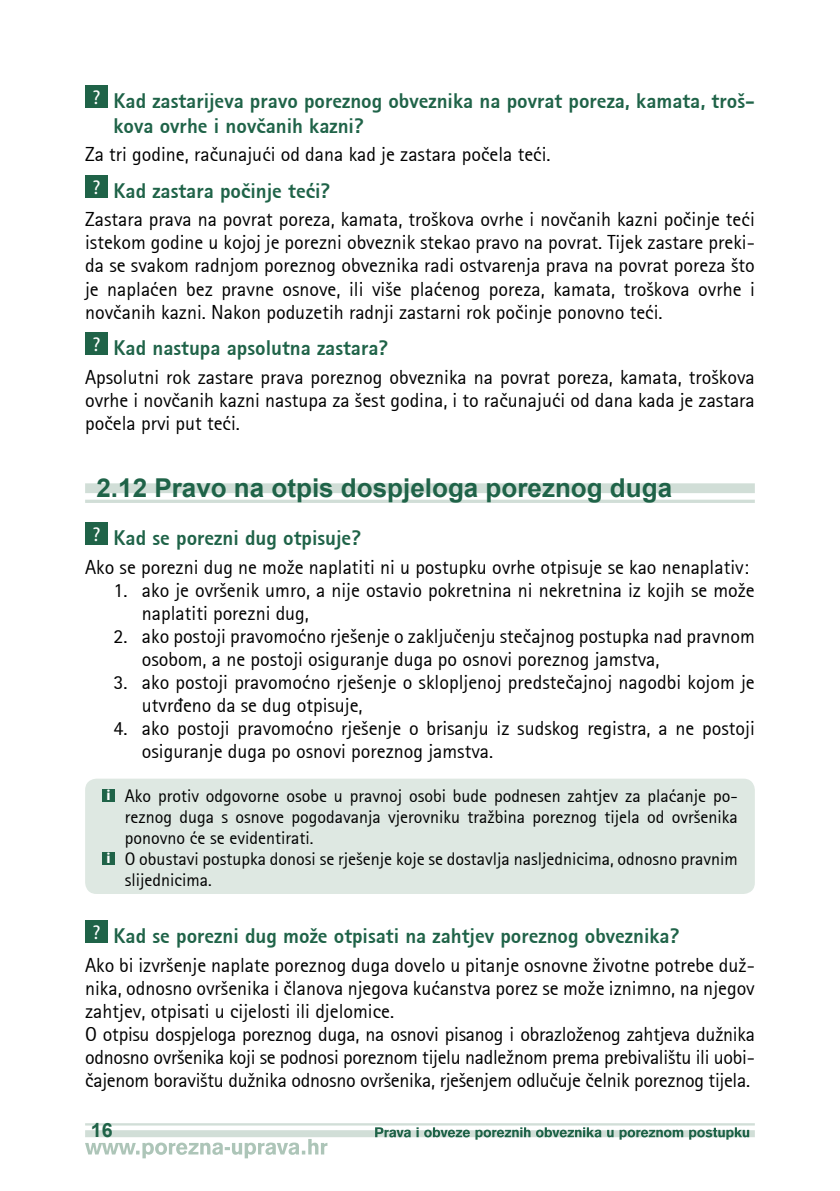
<style>
.page{position:relative;width:840px;height:1191px;background:#fff}
.page>*{position:absolute;margin:0;border:0;box-sizing:border-box;transform-origin:0 0}
.t1{font:700 26px "Arial";color:#1f6348}
.t2{font:700 21px/25px "Agfa Rotis Sans Serif Ex";color:#1f6348}
.t3{font:20px/23px "Agfa Rotis Sans Serif";color:#000}
.t4{font:700 19.6px "Arial";color:#1f6348}
.t5{font:18px "Agfa Rotis Sans Serif";color:#000}
.s1{font-family:"Myriad Pro";font-weight:700;font-size:15px;color:#fff}
</style>
<div class="page">
<svg style="left:85px;top:1139px;width:242px;height:19px"></svg>
<hr style="left:85px;top:1123px;width:669px;height:2px;background:#d1ded7">
<div style="left:85px;top:1130px;width:669px;height:7px;background:#d1ded7"></div>
<svg style="left:375px;top:1127px;width:373px;height:12px"></svg>
<div style="left:85px;top:778px;width:669px;height:116px;background:#dee8e2;border-radius:11px"></div>
<div style="left:85px;top:483px;width:669px;height:10px;background:#d1ded7"></div>
<svg style="left:85px;top:499px;width:669px;height:4px;fill:#d3dfd9"></svg>
<div style="left:85px;top:85px;width:23px;height:23px;background:#1f6348"></div>
<div style="left:85px;top:175px;width:23px;height:23px;background:#1f6348"></div>
<div style="left:85px;top:332px;width:23px;height:23px;background:#1f6348"></div>
<div style="left:85px;top:522px;width:23px;height:23px;background:#1f6348"></div>
<div style="left:102px;top:789px;width:13px;height:12px;background:#1f6348"></div>
<div style="left:102px;top:852px;width:13px;height:12px;background:#1f6348"></div>
<div style="left:85px;top:920px;width:23px;height:23px;background:#1f6348"></div>
<p class="t2" style="left:113px;top:88px;width:642px;text-indent:-21px"><sup>?</sup> Kad zastarijeva pravo poreznog obveznika na povrat poreza, kamata, tro{- kova ovrhe i nov~anih kazni?</p>
<p class="t3" style="left:85px;top:143px;width:467px">Za tri godine, ra~unaju}i od dana kad je zastara po~ela te}i.</p>
<p class="t2" style="left:92px;top:178px;width:239px"><sup>?</sup> Kad zastara po~inje te}i?</p>
<p class="t3" style="left:85px;top:208px;width:670px;text-align:justify">Zastara prava na povrat poreza, kamata, tro{kova ovrhe i nov~anih kazni po~inje te}i istekom godine u kojoj je porezni obveznik stekao pravo na povrat. Tijek zastare preki&shy;da se svakom radnjom poreznog obveznika radi ostvarenja prava na povrat poreza {to je napla}en bez pravne osnove, ili vi{e pla}enog poreza, kamata, tro{kova ovrhe i nov~anih kazni. Nakon poduzetih radnji zastarni rok po~inje ponovno te}i.</p>
<p class="t2" style="left:92px;top:335px;width:297px"><sup>?</sup> Kad nastupa apsolutna zastara?</p>
<p class="t3" style="left:85px;top:365px;width:671px;text-align:justify">Apsolutni rok zastare prava poreznog obveznika na povrat poreza, kamata, tro{kova ovrhe i nov~anih kazni nastupa za {est godina, i to ra~unaju}i od dana kada je zastara po~ela prvi put te}i.</p>
<h1 class="t1" style="left:96px;top:471px;width:577px">2.12 Pravo na otpis dospjeloga poreznog duga</h1>
<p class="t2" style="left:92px;top:525px;width:270px"><sup>?</sup> Kad se porezni dug otpisuje?</p>
<p class="t3" style="left:85px;top:555px;width:665px">Ako se porezni dug ne mo`e naplatiti ni u postupku ovrhe otpisuje se kao nenaplativ:</p>
<p class="t3" style="left:142px;top:578px;width:614px;text-indent:-28px">1. ako je ovr{enik umro, a nije ostavio pokretnina ni nekretnina iz kojih se mo`e naplatiti porezni dug,</p>
<p class="t3" style="left:142px;top:624px;width:614px;text-indent:-28px">2. ako postoji pravomo}no rje{enje o zaklju~enju ste~ajnog postupka nad pravnom osobom, a ne postoji osiguranje duga po osnovi poreznog jamstva,</p>
<p class="t3" style="left:142px;top:670px;width:614px;text-indent:-28px">3. ako postoji pravomo}no rješenje o sklopljenoj predste~ajnoj nagodbi kojom je utvr|eno da se dug otpisuje,</p>
<p class="t3" style="left:142px;top:716px;width:614px;text-indent:-28px">4. ako postoji pravomo}no rješenje o brisanju iz sudskog registra, a ne postoji osiguranje duga po osnovi poreznog jamstva.</p>
<p class="t5" style="left:106px;top:785px;width:632px"><span class="s1">i</span> Ako protiv odgovorne osobe u pravnoj osobi bude podnesen zahtjev za pla}anje po-</p>
<p class="t5" style="left:125px;top:806px;width:614px">reznog duga s osnove pogodavanja vjerovniku tra`bina poreznog tijela od ovr{enika</p>
<p class="t5" style="left:125px;top:827px;width:190px">ponovno }e se evidentirati.</p>
<p class="t5" style="left:106px;top:848px;width:632px"><span class="s1">i</span> O obustavi postupka donosi se rje{enje koje se dostavlja nasljednicima, odnosno pravnim</p>
<p class="t5" style="left:125px;top:869px;width:89px">slijednicima.</p>
<p class="t2" style="left:92px;top:923px;width:588px"><sup>?</sup> Kad se porezni dug mo`e otpisati na zahtjev poreznog obveznika?</p>
<p class="t3" style="left:85px;top:953px;width:671px">Ako bi izvr{enje naplate poreznog duga dovelo u pitanje osnovne `ivotne potrebe du`- nika, odnosno ovr{enika i ~lanova njegova ku}anstva porez se mo`e iznimno, na njegov zahtjev, otpisati u cijelosti ili djelomice.<br>O otpisu dospjeloga poreznog duga, na osnovi pisanog i obrazlo`enog zahtjeva du`nika odnosno ovr{enika koji se podnosi poreznom tijelu nadle`nom prema prebivali{tu ili uobi-~ajenom boravi{tu du`nika odnosno ovr{enika, rje{enjem odlu~uje ~elnik poreznog tijela.</p>
<p class="t4" style="left:91px;top:1117px;width:23px">16</p>
</div>
